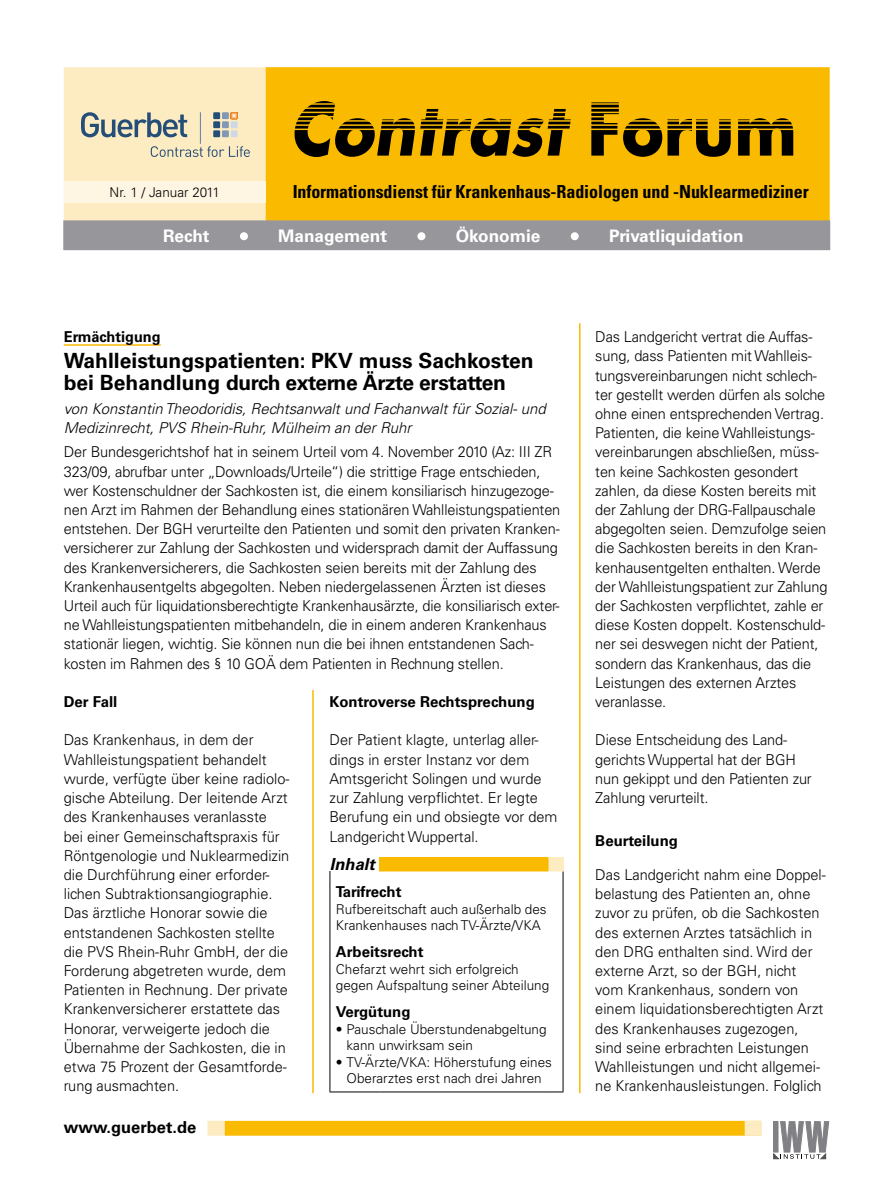
<style>
.page{position:relative;width:893px;height:1191px;background:#fff}
.page>*{position:absolute;margin:0;border:0;box-sizing:border-box;transform-origin:0 0}
.t1{font:italic 700 70.5px "Futura";color:#000;scale:.9 1}
.t2{font:700 21px/22.5px "Univers";color:#000}
.t3{font:700 condensed 18px "Univers";letter-spacing:-.005em;color:#000}
.t4{font:700 17.25px "Univers";color:#fff}
.t5{font:700 16.5px "Univers";color:#000}
.t6{font:italic 700 16.5px "Univers";color:#000}
.t7{font:300 15px/19.2px "Univers";letter-spacing:-.01em;color:#000}
.t8{font:italic 300 15px/19.2px "Univers";color:#000}
.t9{font:700 15px "Univers";color:#000}
.t10{font:300 13.5px/16.5px "Univers";color:#000}
.s1{font-style:normal}
</style>
<div class="page">
<hr style="left:312px;top:323px;width:2px;height:770px;background:#f9ba00">
<hr style="left:579px;top:323px;width:1px;height:770px;background:#f9ba00">
<div style="left:64px;top:67px;width:241px;height:158px;background:#fdebc2;border:2px solid #fdebc2"></div>
<div style="left:266px;top:67px;width:564px;height:156px;background:#f9ba00;border:2px solid #f9ba00"></div>
<svg style="left:151px;top:146px;width:99px;height:11px"></svg>
<svg style="left:81px;top:112px;width:106px;height:25px"></svg>
<hr style="left:200px;top:112px;width:1px;height:32px;background:#657fa3">
<div style="left:213px;top:112px;width:7px;height:7px;background:#244e78"></div>
<div style="left:222px;top:112px;width:7px;height:7px;background:#8296b6"></div>
<div style="left:213px;top:121px;width:7px;height:7px;background:#244e78"></div>
<div style="left:222px;top:121px;width:7px;height:7px;background:#8296b6"></div>
<div style="left:231px;top:121px;width:7px;height:7px;background:#cfd8e5"></div>
<div style="left:213px;top:130px;width:7px;height:7px;background:#244e78"></div>
<div style="left:222px;top:130px;width:7px;height:7px;background:#8296b6"></div>
<div style="left:231px;top:130px;width:7px;height:7px;background:#cfd8e5"></div>
<svg style="left:231px;top:113px;width:6px;height:6px"></svg>
<div style="left:224px;top:1120px;width:537px;height:15px;background:#f9ba00;border:2px solid #f9ba00"></div>
<div style="left:207px;top:1120px;width:18px;height:15px;background:#fdebc2;border:2px solid #fdebc2"></div>
<svg style="left:773px;top:1121px;width:56px;height:38px"></svg>
<div style="left:745px;top:1120px;width:17px;height:15px;background:#fdebc2;border:2px solid #fdebc2"></div>
<div style="left:64px;top:221px;width:766px;height:29px;background:#97979b"></div>
<div style="left:239px;top:231px;width:10px;height:10px;background:#fff;border-radius:50%"></div>
<div style="left:238px;top:231px;width:11px;height:11px;border:2px solid #97979b;border-radius:50%"></div>
<div style="left:417px;top:231px;width:9px;height:10px;background:#fff;border-radius:50%"></div>
<div style="left:416px;top:231px;width:11px;height:11px;border:2px solid #97979b;border-radius:50%"></div>
<div style="left:570px;top:231px;width:9px;height:10px;background:#fff;border-radius:50%"></div>
<div style="left:569px;top:231px;width:11px;height:11px;border:2px solid #97979b;border-radius:50%"></div>
<div style="left:64px;top:181px;width:202px;height:21px;background:#fef5e2"></div>
<div style="left:379px;top:858px;width:169px;height:13px;background:#f9ba00"></div>
<hr style="left:330px;top:871px;width:1px;height:220px;background:#000">
<hr style="left:563px;top:871px;width:1px;height:220px;background:#000">
<hr style="left:330px;top:1091px;width:49px;height:1px;background:#000">
<hr style="left:379px;top:1091px;width:169px;height:1px;background:#000">
<svg style="left:548px;top:1091px;width:15px;height:1px"></svg>
<hr style="left:379px;top:857px;width:169px;height:1px;background:#f9ba00">
<svg style="left:548px;top:857px;width:16px;height:14px"></svg>
<div style="left:64px;top:323px;width:499px;height:367px;background:#fff"></div>
<hr style="left:64px;top:344px;width:97px;height:2px;background:#f9ba00">
<p class="t10" style="left:110px;top:184px;width:112px">Nr. 1 / Januar 2011</p>
<h1 class="t1" style="left:289px;top:82px;width:565px">Contrast <span class="s1">Forum</span></h1>
<p class="t3" style="left:293px;top:180px;width:518px">Informationsdienst für Krankenhaus-Radiologen und -Nuklearmediziner</p>
<p class="t4" style="left:163px;top:225px;width:48px">Recht</p>
<p class="t4" style="left:278px;top:225px;width:110px">Management</p>
<p class="t4" style="left:456px;top:225px;width:86px">Ökonomie</p>
<p class="t4" style="left:609px;top:225px;width:136px">Privatliquidation</p>
<p class="t9" style="left:64px;top:328px;width:98px">Ermächtigung</p>
<h2 class="t2" style="left:64px;top:349px;width:471px">Wahlleistungspatienten: PKV muss Sachkosten bei Behandlung durch externe Ärzte erstatten</h2>
<p class="t8" style="left:64px;top:399px;width:483px">von Konstantin Theodoridis, Rechtsanwalt und Fachanwalt für Sozial- und<br>Medizinrecht, PVS Rhein-Ruhr, Mülheim an der Ruhr</p>
<p class="t7" style="left:64px;top:442px;width:498px">Der Bundesgerichtshof hat in seinem Urteil vom 4. November 2010 (Az: III ZR 323/09, abrufbar unter „Downloads/Urteile“) die strittige Frage entschieden, wer Kostenschuldner der Sachkosten ist, die einem konsiliarisch hinzugezoge&shy;nen Arzt im Rahmen der Behandlung eines stationären Wahlleistungspatienten entstehen. Der BGH verurteilte den Patienten und somit den privaten Kranken&shy;versicherer zur Zahlung der Sachkosten und widersprach damit der Auffassung des Krankenversicherers, die Sachkosten seien bereits mit der Zahlung des Krankenhausentgelts abgegolten. Neben niedergelassenen Ärzten ist dieses Urteil auch für liquidationsberechtigte Krankenhausärzte, die konsiliarisch exter&shy;ne Wahlleistungspatienten mitbehandeln, die in einem anderen Krankenhaus stationär liegen, wichtig. Sie können nun die bei ihnen entstandenen Sach&shy;kosten im Rahmen des § 10 GOÄ dem Patienten in Rechnung stellen.</p>
<p class="t9" style="left:64px;top:693px;width:55px">Der Fall</p>
<p class="t7" style="left:64px;top:730px;width:227px">Das Krankenhaus, in dem der Wahlleistungspatient behandelt wurde, verfügte über keine radiolo&shy;gische Abteilung. Der leitende Arzt des Krankenhauses veranlasste bei einer Gemeinschaftspraxis für Röntgenologie und Nuklearmedizin die Durchführung einer erforder&shy;lichen Subtraktionsangiographie.<br>Das ärztliche Honorar sowie die entstandenen Sachkosten stellte die PVS Rhein-Ruhr GmbH, der die Forderung abgetreten wurde, dem Patienten in Rechnung. Der private Krankenversicherer erstattete das Honorar, verweigerte jedoch die Übernahme der Sachkosten, die in etwa 75 Prozent der Gesamtforde&shy;rung ausmachten.</p>
<p class="t9" style="left:330px;top:693px;width:207px">Kontroverse Rechtsprechung</p>
<p class="t7" style="left:330px;top:730px;width:229px">Der Patient klagte, unterlag aller&shy;dings in erster Instanz vor dem<br>Amtsgericht Solingen und wurde zur Zahlung verpflichtet. Er legte<br>Berufung ein und obsiegte vor dem<br>Landgericht Wuppertal.</p>
<p class="t6" style="left:330px;top:854px;width:46px">Inhalt</p>
<p class="t9" style="left:336px;top:883px;width:67px">Tarifrecht</p>
<p class="t10" style="left:336px;top:900px;width:212px">Rufbereitschaft auch außerhalb des<br>Krankenhauses nach TV-Ärzte/VKA</p>
<p class="t9" style="left:336px;top:943px;width:89px">Arbeitsrecht</p>
<p class="t10" style="left:336px;top:960px;width:215px">Chefarzt wehrt sich erfolgreich gegen Aufspaltung seiner Abteilung</p>
<p class="t9" style="left:336px;top:1003px;width:76px">Vergütung</p>
<p class="t10" style="left:347px;top:1021px;width:202px;text-indent:-11px">• Pauschale Überstundenabgeltung kann unwirksam sein</p>
<p class="t10" style="left:336px;top:1054px;width:218px;text-align:center">• TV-Ärzte/VKA: Höherstufung eines<br>Oberarztes erst nach drei Jahren</p>
<p class="t5" style="left:64px;top:1117px;width:134px">www.guerbet.de</p>
<p class="t7" style="left:595px;top:327px;width:234px">Das Landgericht vertrat die Auffas&shy;sung, dass Patienten mit Wahlleis&shy;tungsvereinbarungen nicht schlech&shy;ter gestellt werden dürfen als solche ohne einen entsprechenden Vertrag.<br>Patienten, die keine Wahlleistungs&shy;vereinbarungen abschließen, müss&shy;ten keine Sachkosten gesondert zahlen, da diese Kosten bereits mit der Zahlung der DRG-Fallpauschale abgegolten seien. Demzufolge seien die Sachkosten bereits in den Kran&shy;kenhausentgelten enthalten. Werde der Wahlleistungspatient zur Zahlung der Sachkosten verpflichtet, zahle er diese Kosten doppelt. Kostenschuld&shy;ner sei deswegen nicht der Patient, sondern das Krankenhaus, das die Leistungen des externen Arztes veranlasse.</p>
<p class="t7" style="left:595px;top:730px;width:218px">Diese Entscheidung des Land&shy;gerichts Wuppertal hat der BGH nun gekippt und den Patienten zur<br>Zahlung verurteilt.</p>
<p class="t9" style="left:595px;top:831px;width:84px">Beurteilung</p>
<p class="t7" style="left:595px;top:865px;width:232px">Das Landgericht nahm eine Doppel&shy;belastung des Patienten an, ohne zuvor zu prüfen, ob die Sachkosten des externen Arztes tatsächlich in den DRG enthalten sind. Wird der externe Arzt, so der BGH, nicht vom Krankenhaus, sondern von einem liquidationsberechtigten Arzt des Krankenhauses zugezogen, sind seine erbrachten Leistungen Wahlleistungen und nicht allgemei&shy;ne Krankenhausleistungen. Folglich</p>
</div>
